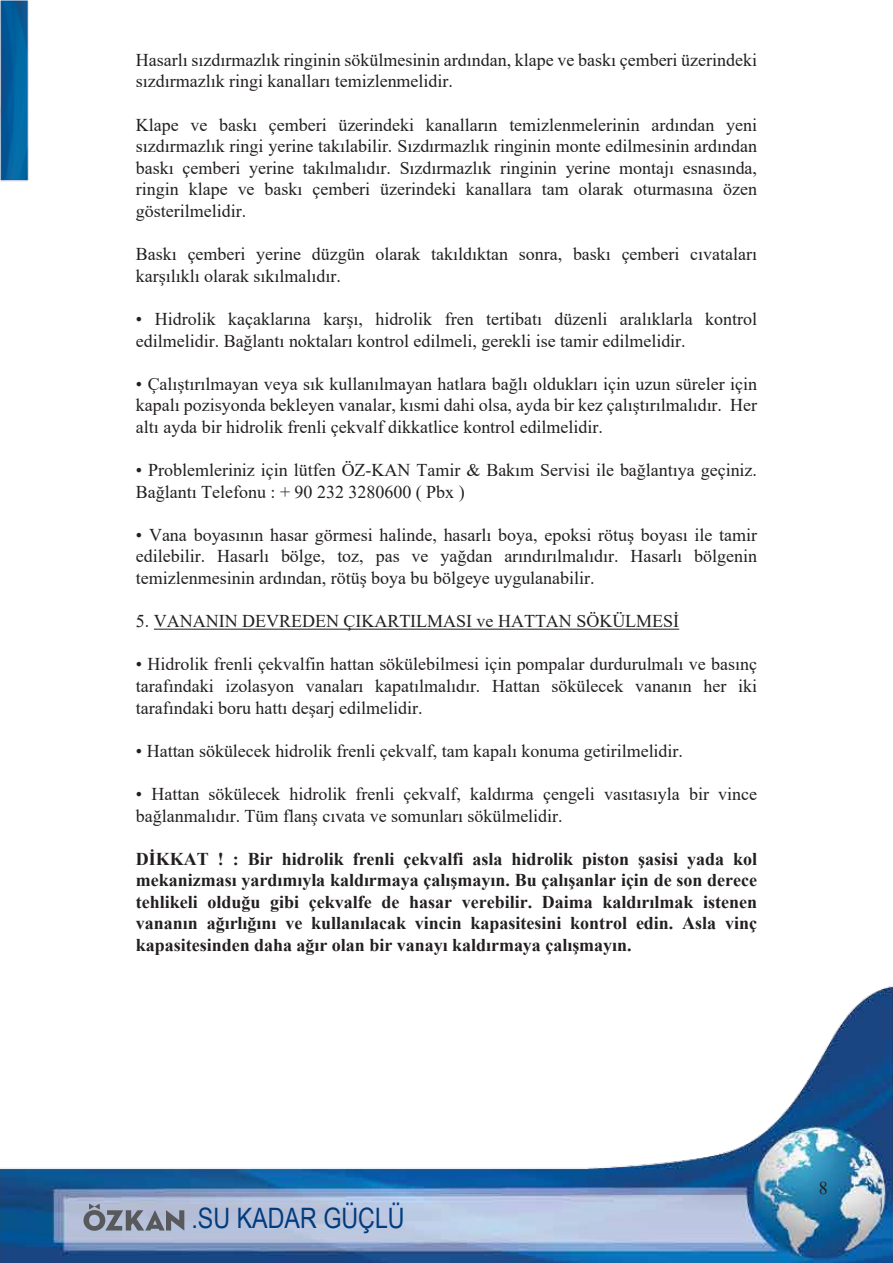
<style>
.page{position:relative;width:893px;height:1263px;background:#fff}
.page>*{position:absolute;margin:0;border:0;box-sizing:border-box;transform-origin:0 0}
.t1{font:28.2px "Arial Narrow";color:#003c7e}
.t2{font:18px/21.6px "Times New Roman";color:#231f20}
.t3{font:700 18px/21.6px "Times New Roman";color:#231f20;text-align:justify}
</style>
<div class="page">
<img style="left:0;top:986px;width:893px;height:277px">
<svg style="left:83px;top:1203px;width:101px;height:28px;background:#8e95a4"></svg>
<img style="left:0;top:0;width:29px;height:182px">
<hr style="left:154px;top:629px;width:525px;height:1px;background:#231f20">
<p class="t2" style="left:136px;top:48px;width:623px">Hasarlı sızdırmazlık ringinin sökülmesinin ardından, klape ve baskı çemberi üzerindeki sızdırmazlık ringi kanalları temizlenmelidir.</p>
<p class="t2" style="left:136px;top:113px;width:623px;text-align:justify">Klape ve baskı çemberi üzerindeki kanalların temizlenmelerinin ardından yeni sızdırmazlık ringi yerine takılabilir. Sızdırmazlık ringinin monte edilmesinin ardından baskı çemberi yerine takılmalıdır. Sızdırmazlık ringinin yerine montajı esnasında, ringin klape ve baskı çemberi üzerindeki kanallara tam olarak oturmasına özen gösterilmelidir.</p>
<p class="t2" style="left:136px;top:243px;width:623px">Baskı çemberi yerine düzgün olarak takıldıktan sonra, baskı çemberi cıvataları karşılıklı olarak sıkılmalıdır.</p>
<p class="t2" style="left:136px;top:307px;width:623px">• Hidrolik kaçaklarına karşı, hidrolik fren tertibatı düzenli aralıklarla kontrol edilmelidir. Bağlantı noktaları kontrol edilmeli, gerekli ise tamir edilmelidir.</p>
<p class="t2" style="left:136px;top:372px;width:623px;text-align:justify">• Çalıştırılmayan veya sık kullanılmayan hatlara bağlı oldukları için uzun süreler için kapalı pozisyonda bekleyen vanalar, kısmi dahi olsa, ayda bir kez çalıştırılmalıdır. Her altı ayda bir hidrolik frenli çekvalf dikkatlice kontrol edilmelidir.</p>
<p class="t2" style="left:136px;top:459px;width:623px">• Problemleriniz için lütfen ÖZ-KAN Tamir &amp; Bakım Servisi ile bağlantıya geçiniz.<br>Bağlantı Telefonu : + 90 232 3280600 ( Pbx )</p>
<p class="t2" style="left:136px;top:523px;width:623px;text-align:justify">• Vana boyasının hasar görmesi halinde, hasarlı boya, epoksi rötuş boyası ile tamir edilebilir. Hasarlı bölge, toz, pas ve yağdan arındırılmalıdır. Hasarlı bölgenin temizlenmesinin ardından, rötüş boya bu bölgeye uygulanabilir.</p>
<p class="t2" style="left:136px;top:610px;width:545px">5. VANANIN DEVREDEN ÇIKARTILMASI ve HATTAN SÖKÜLMESİ</p>
<p class="t2" style="left:136px;top:653px;width:623px;text-align:justify">• Hidrolik frenli çekvalfin hattan sökülebilmesi için pompalar durdurulmalı ve basınç tarafındaki izolasyon vanaları kapatılmalıdır. Hattan sökülecek vananın her iki tarafındaki boru hattı deşarj edilmelidir.</p>
<p class="t2" style="left:136px;top:739px;width:549px">• Hattan sökülecek hidrolik frenli çekvalf, tam kapalı konuma getirilmelidir.</p>
<p class="t2" style="left:136px;top:782px;width:623px">• Hattan sökülecek hidrolik frenli çekvalf, kaldırma çengeli vasıtasıyla bir vince bağlanmalıdır. Tüm flanş cıvata ve somunları sökülmelidir.</p>
<p class="t3" style="left:136px;top:847px;width:623px">DİKKAT ! : Bir hidrolik frenli çekvalfi asla hidrolik piston şasisi yada kol mekanizması yardımıyla kaldırmaya çalışmayın. Bu çalışanlar için de son derece tehlikeli olduğu gibi çekvalfe de hasar verebilir. Daima kaldırılmak istenen vananın ağırlığını ve kullanılacak vincin kapasitesini kontrol edin. Asla vinç kapasitesinden daha ağır olan bir vanayı kaldırmaya çalışmayın.</p>
<h1 class="t1" style="left:191px;top:1198px;width:215px">.SU KADAR GÜÇLÜ</h1>
<p class="t2" style="left:819px;top:1176px;width:10px">8</p>
</div>
